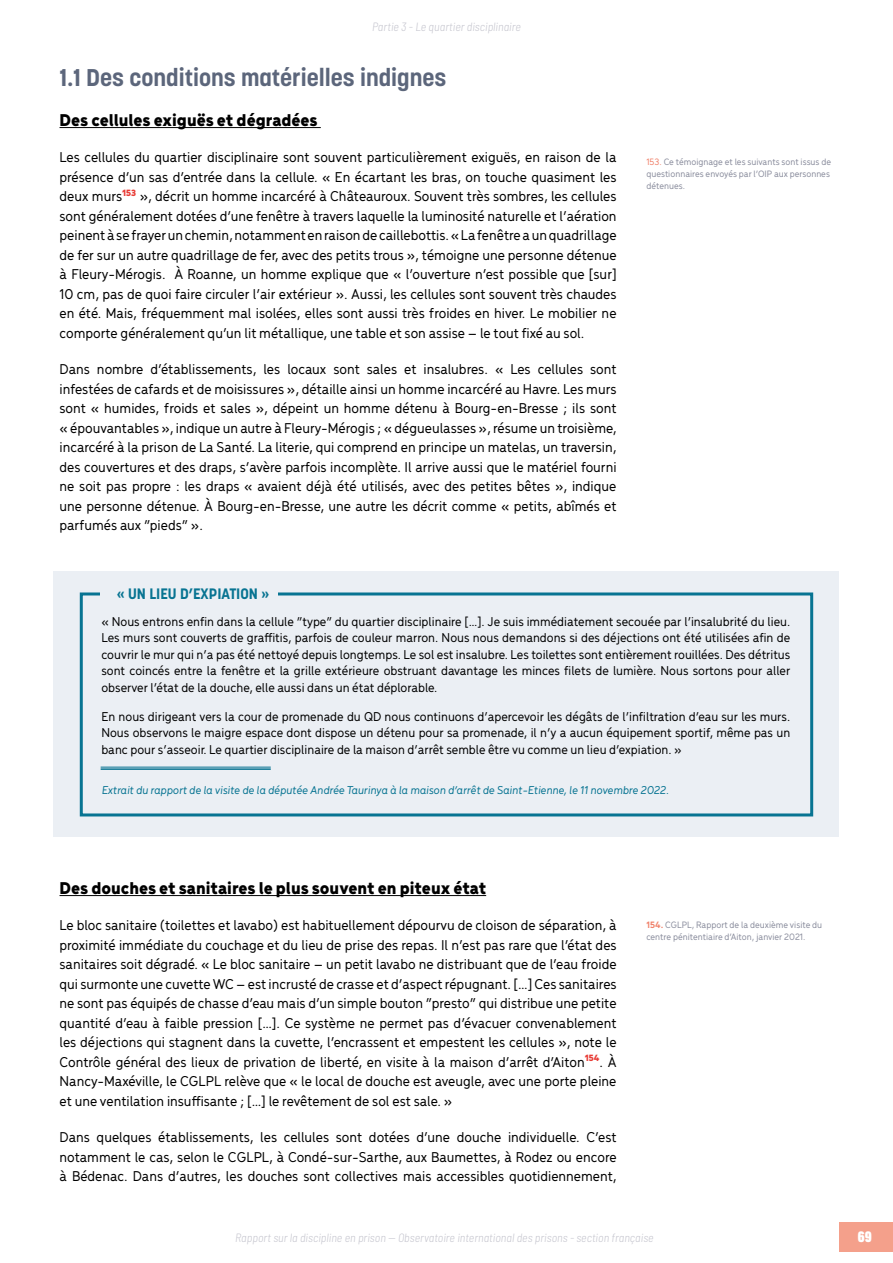
<style>
.page{position:relative;width:893px;height:1263px;background:#fff}
.page>*{position:absolute;margin:0;border:0;box-sizing:border-box;transform-origin:0 0}
.t1{font:700 24px "Korolev";color:#5c667b}
.t2{font:900 18px "Menca";color:#000}
.t3{font:500 15px/19.5px "Menca";color:#000;text-align:justify}
.t4{font:700 15px "Korolev";color:#087492}
.t5{font:900 condensed 15px "Lorimer No 2";color:#fff}
.t6{font:500 13.5px/16.5px "Menca";color:#000;text-align:justify}
.t7{font:italic 300 semi-condensed 12px "Barlow";color:#c5c5ce}
.t8{font:italic 500 12px "Menca";color:#087492}
.t9{font:500 9.75px/12px "Menca";color:#8a8d9d}
.s1{color:#f0816a}
.s2{font-weight:700;color:#f0816a}
</style>
<div class="page">
<div style="left:839px;top:1222px;width:54px;height:29px;background:#f4a08b"></div>
<hr style="left:60px;top:127px;width:261px;height:1px;background:#000">
<div style="left:54px;top:571px;width:785px;height:266px;background:#ebeff4"></div>
<div style="left:80px;top:592px;width:733px;height:224px;border:3px solid #087492"></div>
<div style="left:100px;top:587px;width:178px;height:16px;background:#ebeff4"></div>
<hr style="left:101px;top:767px;width:170px;height:1px;background:#087492">
<hr style="left:101px;top:768px;width:170px;height:2px;background:#087492">
<hr style="left:60px;top:895px;width:426px;height:1px;background:#000">
<p class="t7" style="left:372px;top:19px;width:150px">Partie 3 - Le quartier disciplinaire</p>
<h1 class="t1" style="left:60px;top:63px;width:388px">1.1 Des conditions matérielles indignes</h1>
<p class="t2" style="left:60px;top:107px;width:260px">Des cellules exiguës et dégradées</p>
<p class="t3" style="left:60px;top:147px;width:559px">Les cellules du quartier disciplinaire sont souvent particulièrement exiguës, en raison de la présence d’un sas d’entrée dans la cellule. « En écartant les bras, on touche quasiment les deux murs<sup>153</sup> », décrit un homme incarcéré à Châteauroux. Souvent très sombres, les cellules sont généralement dotées d’une fenêtre à travers laquelle la luminosité naturelle et l’aération peinent à se frayer un chemin, notamment en raison de caillebottis. « La fenêtre a un quadrillage de fer sur un autre quadrillage de fer, avec des petits trous », témoigne une personne détenue à Fleury-Mérogis. À Roanne, un homme explique que « l’ouverture n’est possible que [sur] 10 cm, pas de quoi faire circuler l’air extérieur ». Aussi, les cellules sont souvent très chaudes en été. Mais, fréquemment mal isolées, elles sont aussi très froides en hiver. Le mobilier ne comporte généralement qu’un lit métallique, une table et son assise – le tout fixé au sol.</p>
<p class="t3" style="left:60px;top:359px;width:559px">Dans nombre d’établissements, les locaux sont sales et insalubres. « Les cellules sont infestées de cafards et de moisissures », détaille ainsi un homme incarcéré au Havre. Les murs sont « humides, froids et sales », dépeint un homme détenu à Bourg-en-Bresse ; ils sont « épouvantables », indique un autre à Fleury-Mérogis ; « dégueulasses », résume un troisième, incarcéré à la prison de La Santé. La literie, qui comprend en principe un matelas, un traversin, des couvertures et des draps, s’avère parfois incomplète. Il arrive aussi que le matériel fourni ne soit pas propre : les draps « avaient déjà été utilisés, avec des petites bêtes », indique une personne détenue. À Bourg-en-Bresse, une autre les décrit comme « petits, abîmés et parfumés aux “pieds” ».</p>
<p class="t9" style="left:646px;top:155px;width:186px"><span class="s1">153.</span> Ce témoignage et les suivants sont issus de questionnaires envoyés par l’OIP aux personnes détenues.</p>
<p class="t4" style="left:117px;top:584px;width:154px">« UN LIEU D’EXPIATION »</p>
<p class="t6" style="left:101px;top:612px;width:690px">« Nous entrons enfin dans la cellule “type” du quartier disciplinaire […]. Je suis immédiatement secouée par l’insalubrité du lieu.<br>Les murs sont couverts de graffitis, parfois de couleur marron. Nous nous demandons si des déjections ont été utilisées afin de couvrir le mur qui n’a pas été nettoyé depuis longtemps. Le sol est insalubre. Les toilettes sont entièrement rouillées. Des détritus sont coincés entre la fenêtre et la grille extérieure obstruant davantage les minces filets de lumière. Nous sortons pour aller observer l’état de la douche, elle aussi dans un état déplorable.</p>
<p class="t6" style="left:101px;top:707px;width:690px">En nous dirigeant vers la cour de promenade du QD nous continuons d’apercevoir les dégâts de l’infiltration d’eau sur les murs.<br>Nous observons le maigre espace dont dispose un détenu pour sa promenade, il n’y a aucun équipement sportif, même pas un banc pour s’asseoir. Le quartier disciplinaire de la maison d’arrêt semble être vu comme un lieu d’expiation. »</p>
<p class="t8" style="left:102px;top:782px;width:569px">Extrait du rapport de la visite de la députée Andrée Taurinya à la maison d’arrêt de Saint-Etienne, le 11 novembre 2022.</p>
<p class="t2" style="left:60px;top:875px;width:428px">Des douches et sanitaires le plus souvent en piteux état</p>
<p class="t3" style="left:60px;top:915px;width:559px">Le bloc sanitaire (toilettes et lavabo) est habituellement dépourvu de cloison de séparation, à proximité immédiate du couchage et du lieu de prise des repas. Il n’est pas rare que l’état des sanitaires soit dégradé. « Le bloc sanitaire – un petit lavabo ne distribuant que de l’eau froide qui surmonte une cuvette WC – est incrusté de crasse et d’aspect répugnant. […] Ces sanitaires ne sont pas équipés de chasse d’eau mais d’un simple bouton “presto” qui distribue une petite quantité d’eau à faible pression […]. Ce système ne permet pas d’évacuer convenablement les déjections qui stagnent dans la cuvette, l’encrassent et empestent les cellules », note le Contrôle général des lieux de privation de liberté, en visite à la maison d’arrêt d’Aiton<sup>154</sup>. À Nancy-Maxéville, le CGLPL relève que « le local de douche est aveugle, avec une porte pleine et une ventilation insuffisante ; […] le revêtement de sol est sale. »</p>
<p class="t3" style="left:60px;top:1127px;width:559px">Dans quelques établissements, les cellules sont dotées d’une douche individuelle. C’est notamment le cas, selon le CGLPL, à Condé-sur-Sarthe, aux Baumettes, à Rodez ou encore à Bédenac. Dans d’autres, les douches sont collectives mais accessibles quotidiennement,</p>
<p class="t9" style="left:646px;top:918px;width:177px"><span class="s2">154.</span> CGLPL, Rapport de la deuxième visite du centre pénitentiaire d’Aiton, janvier 2021.</p>
<p class="t7" style="left:235px;top:1230px;width:420px">Rapport sur la discipline en prison — Observatoire international des prisons - section française</p>
<p class="t5" style="left:858px;top:1228px;width:15px">69</p>
</div>
